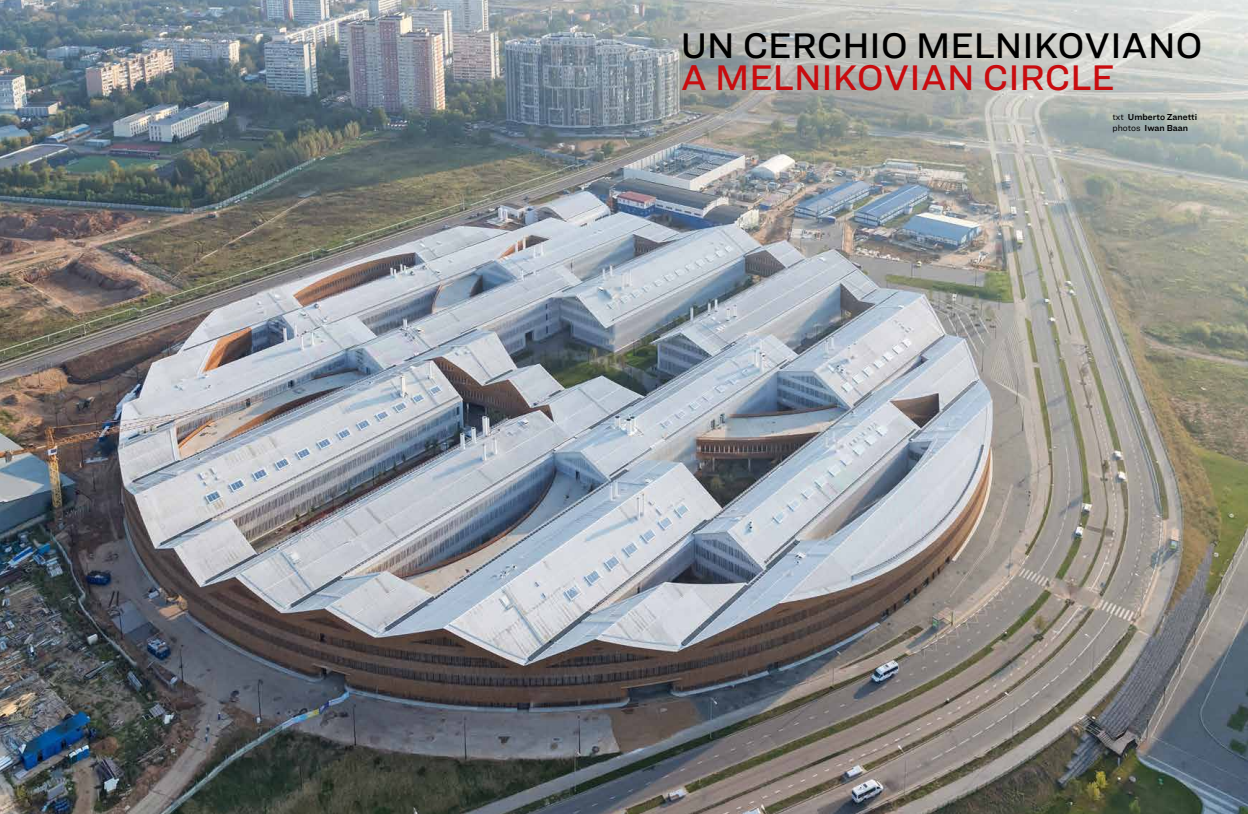
<style>
.page{position:relative;width:1248px;height:814px;background:#fff}
.page>*{position:absolute;margin:0;border:0;box-sizing:border-box;transform-origin:0 0}
.t1{font:500 36.9px "Ringside";color:#000}
.t2{font:500 36.9px "Ringside";color:#c90c0f}
.t3{font:9px/10.8px "Ringside Regular Semi";color:#000}
.s1{font-family:"Ringside"}
</style>
<div class="page">
<img style="left:0;top:0;width:1247px;height:814px">
<h1 class="t1" style="left:680px;top:19px;width:523px">UN CERCHIO MELNIKOVIANO</h1>
<h1 class="t2" style="left:680px;top:51px;width:435px">A MELNIKOVIAN CIRCLE</h1>
<p class="t3" style="left:1112px;top:111px;width:86px"><span class="s1">txt</span> Umberto Zanetti <span class="s1">photos</span> Iwan Baan</p>
</div>
